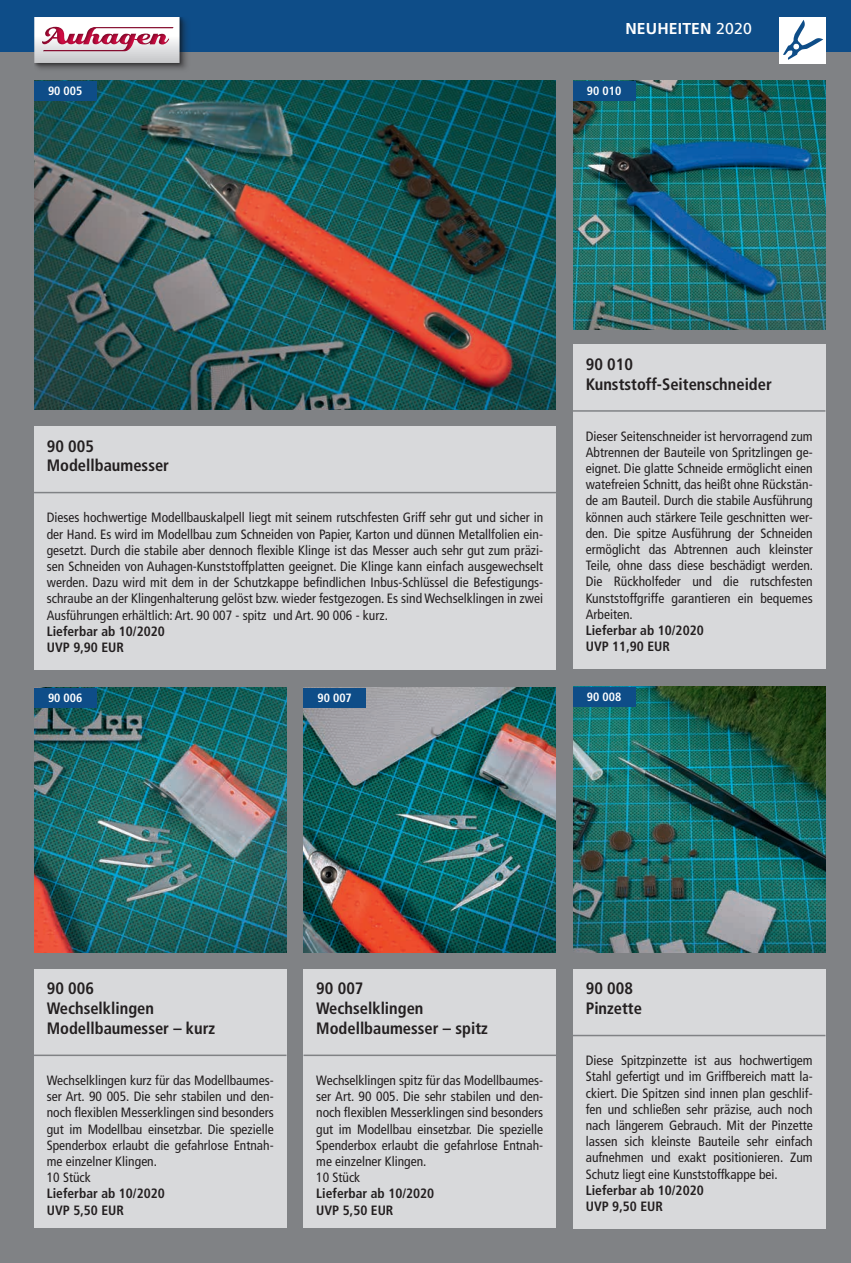
<style>
.page{position:relative;width:851px;height:1263px;background:#fff}
.page>*{position:absolute;margin:0;border:0;box-sizing:border-box;transform-origin:0 0}
.t1{font:700 condensed 16.5px/19.8px "Frutiger LT Com";color:#231f20}
.t2{font:700 15.75px "Frutiger LT Com";letter-spacing:.01em;color:#fff}
.t3{font:condensed 13.5px/16.2px "Frutiger LT Com";color:#231f20;text-align:justify}
.t4{font:700 condensed 13.5px/16.2px "Frutiger LT Com";color:#231f20}
.t5{font:700 condensed 12px "Frutiger LT Com";color:#fff}
.s1{font-weight:400}
</style>
<div class="page">
<div style="left:0;top:0;width:850px;height:1263px;background:#808285"></div>
<div style="left:0;top:0;width:850px;height:51px;background:#0e4d88"></div>
<div style="left:34px;top:17px;width:158px;height:58px;background:#231f20;opacity:.37"></div>
<img style="left:34px;top:17px;width:152px;height:52px">
<svg style="left:34px;top:17px;width:145px;height:46px;background:#ddc3cb"></svg>
<div style="left:778px;top:17px;width:47px;height:47px;background:#fff"></div>
<svg style="left:783px;top:20px;width:40px;height:40px"></svg>
<img style="left:34px;top:688px;width:252px;height:265px">
<div style="left:34px;top:688px;width:62px;height:20px;background:#0e4d88"></div>
<div style="left:34px;top:969px;width:252px;height:259px;background:#d8d9db"></div>
<hr style="left:34px;top:1054px;width:252px;height:2px;background:#808285">
<img style="left:303px;top:688px;width:253px;height:265px">
<div style="left:303px;top:688px;width:63px;height:20px;background:#0e4d88"></div>
<div style="left:303px;top:969px;width:253px;height:259px;background:#d8d9db"></div>
<hr style="left:303px;top:1054px;width:253px;height:2px;background:#808285">
<img style="left:573px;top:687px;width:252px;height:266px">
<div style="left:573px;top:687px;width:62px;height:19px;background:#0e4d88"></div>
<div style="left:573px;top:969px;width:252px;height:260px;background:#d8d9db"></div>
<hr style="left:573px;top:1035px;width:252px;height:1px;background:#808285">
<img style="left:573px;top:81px;width:252px;height:249px">
<div style="left:573px;top:81px;width:62px;height:20px;background:#0e4d88"></div>
<div style="left:573px;top:344px;width:252px;height:325px;background:#d8d9db"></div>
<hr style="left:573px;top:410px;width:252px;height:2px;background:#808285">
<img style="left:34px;top:81px;width:522px;height:329px">
<div style="left:34px;top:81px;width:62px;height:20px;background:#0e4d88"></div>
<div style="left:34px;top:426px;width:522px;height:243px;background:#d8d9db"></div>
<hr style="left:34px;top:492px;width:522px;height:1px;background:#808285">
<p class="t5" style="left:48px;top:84px;width:36px">90 005</p>
<p class="t2" style="left:625px;top:19px;width:128px">NEUHEITEN <span class="s1">2020</span></p>
<p class="t5" style="left:587px;top:84px;width:36px">90 010</p>
<p class="t1" style="left:47px;top:436px;width:124px">90 005<br>Modellbaumesser</p>
<p class="t3" style="left:47px;top:510px;width:498px">Dieses hochwertige Modellbauskalpell liegt mit seinem rutschfesten Griff sehr gut und sicher in der Hand. Es wird im Modellbau zum Schneiden von Papier, Karton und dünnen Metallfolien ein&shy;gesetzt. Durch die stabile aber dennoch flexible Klinge ist das Messer auch sehr gut zum präzi&shy;sen Schneiden von Auhagen-Kunststoffplatten geeignet. Die Klinge kann einfach ausgewechselt werden. Dazu wird mit dem in der Schutzkappe befindlichen Inbus-Schlüssel die Befestigungs&shy;schraube an der Klingenhalterung gelöst bzw. wieder festgezogen. Es sind Wechselklingen in zwei Ausführungen erhältlich: Art. 90 007 - spitz und Art. 90 006 - kurz.</p>
<p class="t4" style="left:47px;top:623px;width:119px">Lieferbar ab 10/2020<br>UVP 9,90 EUR</p>
<p class="t5" style="left:48px;top:691px;width:36px">90 006</p>
<p class="t5" style="left:317px;top:691px;width:36px">90 007</p>
<p class="t1" style="left:585px;top:354px;width:188px">90 010<br>Kunststoff-Seitenschneider</p>
<p class="t3" style="left:585px;top:428px;width:229px">Dieser Seitenschneider ist hervorragend zum Abtrennen der Bauteile von Spritzlingen ge&shy;eignet. Die glatte Schneide ermöglicht einen watefreien Schnitt, das heißt ohne Rückstän&shy;de am Bauteil. Durch die stabile Ausführung können auch stärkere Teile geschnitten wer&shy;den. Die spitze Ausführung der Schneiden ermöglicht das Abtrennen auch kleinster Teile, ohne dass diese beschädigt werden.<br>Die Rückholfeder und die rutschfesten Kunststoffgriffe garantieren ein bequemes Arbeiten.</p>
<p class="t4" style="left:585px;top:622px;width:119px">Lieferbar ab 10/2020<br>UVP 11,90 EUR</p>
<p class="t5" style="left:587px;top:690px;width:36px">90 008</p>
<p class="t1" style="left:47px;top:979px;width:170px">90 006<br>Wechselklingen<br>Modellbaumesser – kurz</p>
<p class="t3" style="left:47px;top:1072px;width:228px;text-align:left">Wechselklingen kurz für das Modellbaumes&shy;ser Art. 90 005. Die sehr stabilen und den&shy;noch flexiblen Messerklingen sind besonders gut im Modellbau einsetzbar. Die spezielle Spenderbox erlaubt die gefahrlose Entnah&shy;me einzelner Klingen.<br>10 Stück</p>
<p class="t4" style="left:47px;top:1186px;width:119px">Lieferbar ab 10/2020<br>UVP 5,50 EUR</p>
<p class="t1" style="left:316px;top:979px;width:173px">90 007<br>Wechselklingen<br>Modellbaumesser – spitz</p>
<p class="t3" style="left:316px;top:1072px;width:228px;text-align:left">Wechselklingen spitz für das Modellbaumes&shy;ser Art. 90 005. Die sehr stabilen und den&shy;noch flexiblen Messerklingen sind besonders gut im Modellbau einsetzbar. Die spezielle Spenderbox erlaubt die gefahrlose Entnah&shy;me einzelner Klingen.<br>10 Stück</p>
<p class="t4" style="left:316px;top:1186px;width:119px">Lieferbar ab 10/2020<br>UVP 5,50 EUR</p>
<p class="t1" style="left:585px;top:979px;width:58px">90 008<br>Pinzette</p>
<p class="t3" style="left:585px;top:1052px;width:228px">Diese Spitzpinzette ist aus hochwertigem Stahl gefertigt und im Griffbereich matt la&shy;ckiert. Die Spitzen sind innen plan geschlif&shy;fen und schließen sehr präzise, auch noch nach längerem Gebrauch. Mit der Pinzette lassen sich kleinste Bauteile sehr einfach aufnehmen und exakt positionieren. Zum Schutz liegt eine Kunststoffkappe bei.</p>
<p class="t4" style="left:585px;top:1182px;width:119px">Lieferbar ab 10/2020<br>UVP 9,50 EUR</p>
</div>
